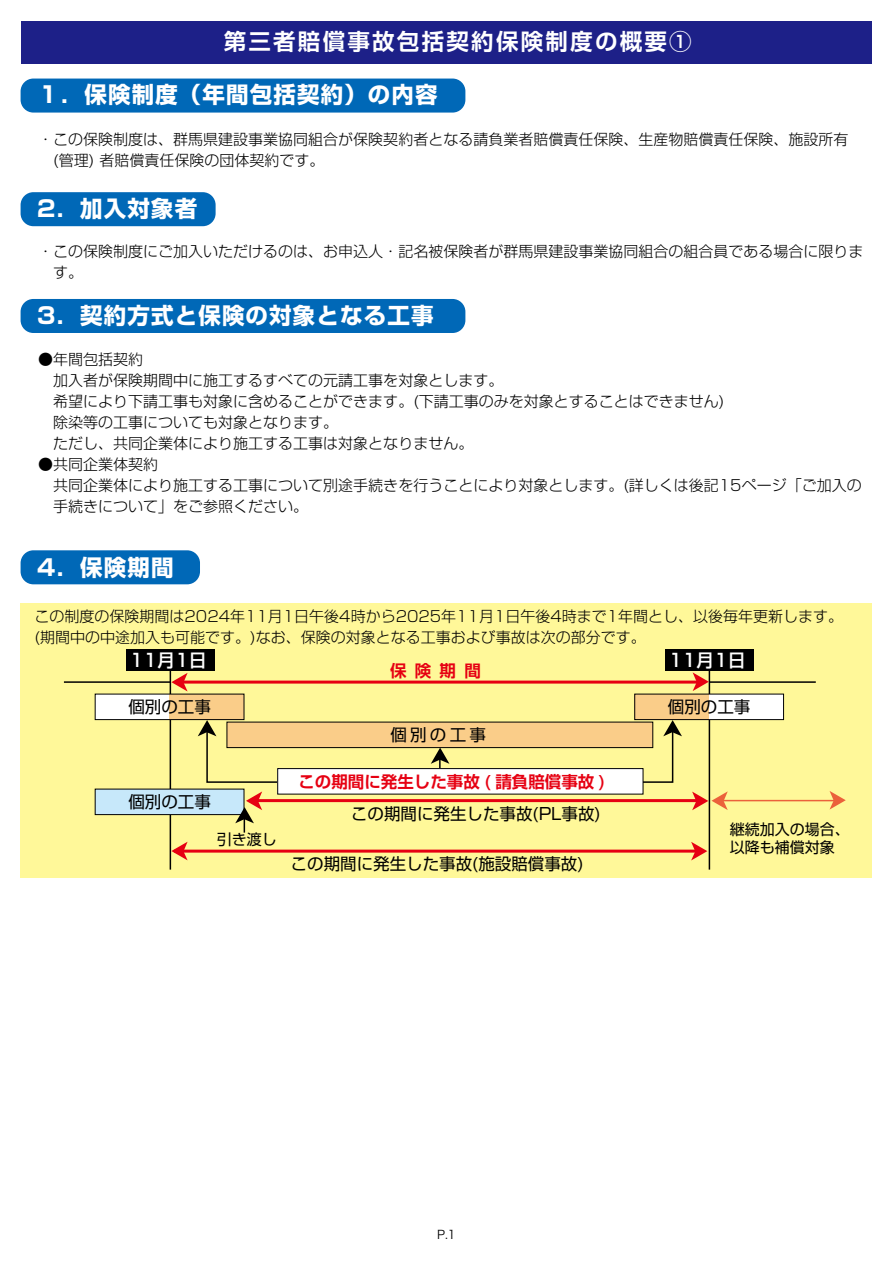
<style>
.page{position:relative;width:893px;height:1263px;background:#fff}
.page>*{position:absolute;margin:0;border:0;box-sizing:border-box;transform-origin:0 0}
.t1{font:700 22.5px "Shin Go Pro";letter-spacing:.05em;color:#fff}
.t2{font:700 22.5px "Shin Go Pro De";letter-spacing:.1em;color:#fff}
.t3{font:500 18px "Shin Go Pro";color:#fff}
.t4{font:16.5px "Shin Go Pro";color:#000}
.t5{font:700 16.5px "Shin Go Pro De";color:#e60012}
.t6{font:300 15px/21px "Shin Go Pro";color:#000}
.t7{font:15px/18px "Shin Go Pro";color:#000}
.t8{font:12px "Hira Kaku Pro W3";color:#000}
</style>
<div class="page">
<div style="left:21px;top:79px;width:444px;height:34px;background:#0068b7;border-radius:13px"></div>
<div style="left:21px;top:192px;width:195px;height:34px;background:#0068b7;border-radius:13px"></div>
<div style="left:21px;top:299px;width:444px;height:34px;background:#0068b7;border-radius:13px"></div>
<div style="left:21px;top:550px;width:179px;height:34px;background:#0068b7;border-radius:13px"></div>
<div style="left:21px;top:604px;width:851px;height:274px;background:#fff899"></div>
<div style="left:21px;top:21px;width:851px;height:43px;background:#1d2088"></div>
<hr style="left:170px;top:663px;width:1px;height:207px;background:#000">
<hr style="left:709px;top:663px;width:1px;height:207px;background:#000">
<hr style="left:179px;top:681px;width:521px;height:3px;background:#e60012">
<hr style="left:709px;top:681px;width:107px;height:2px;background:#000">
<hr style="left:719px;top:800px;width:124px;height:1px;background:#eb613b">
<hr style="left:64px;top:681px;width:106px;height:2px;background:#000">
<svg style="left:171px;top:673px;width:17px;height:18px"></svg>
<svg style="left:693px;top:672px;width:16px;height:19px"></svg>
<hr style="left:252px;top:799px;width:448px;height:3px;background:#e60012">
<svg style="left:829px;top:791px;width:17px;height:18px"></svg>
<svg style="left:692px;top:791px;width:36px;height:19px"></svg>
<svg style="left:171px;top:842px;width:17px;height:18px"></svg>
<hr style="left:174px;top:850px;width:526px;height:3px;background:#e60012">
<svg style="left:691px;top:842px;width:16px;height:18px"></svg>
<div style="left:95px;top:694px;width:149px;height:26px;background:#fff"></div>
<div style="left:170px;top:694px;width:74px;height:26px;background:#facd89"></div>
<div style="left:95px;top:694px;width:149px;height:26px;border:1px solid #000"></div>
<div style="left:95px;top:789px;width:149px;height:26px;background:#c7e8fa"></div>
<div style="left:95px;top:789px;width:149px;height:26px;border:1px solid #000"></div>
<div style="left:635px;top:694px;width:148px;height:26px;background:#fff"></div>
<div style="left:635px;top:694px;width:74px;height:26px;background:#facd89"></div>
<div style="left:634px;top:694px;width:150px;height:26px;border:1px solid #000"></div>
<div style="left:126px;top:649px;width:88px;height:22px;background:#000"></div>
<div style="left:665px;top:649px;width:88px;height:22px;background:#000"></div>
<svg style="left:198px;top:720px;width:484px;height:64px"></svg>
<hr style="left:439px;top:750px;width:2px;height:23px;background:#000">
<svg style="left:235px;top:791px;width:27px;height:42px"></svg>
<div style="left:278px;top:768px;width:365px;height:26px;background:#fff"></div>
<div style="left:277px;top:768px;width:366px;height:26px;border:1px solid #000"></div>
<h1 class="t2" style="left:224px;top:23px;width:470px">第三者賠償事故包括契約保険制度の概要①</h1>
<h1 class="t1" style="left:37px;top:77px;width:402px">１．保険制度（年間包括契約）の内容</h1>
<p class="t6" style="left:38px;top:127px;width:831px">・この保険制度は、群馬県建設事業協同組合が保険契約者となる請負業者賠償責任保険、生産物賠償責任保険、施設所有 　　(管理) 者賠償責任保険の団体契約です。</p>
<h1 class="t1" style="left:37px;top:191px;width:162px">2．加入対象者</h1>
<p class="t6" style="left:38px;top:239px;width:826px">・この保険制度にご加入いただけるのは、お申込人・記名被保険者が群馬県建設事業協同組合の組合員である場合に限りま　す。</p>
<h1 class="t1" style="left:37px;top:297px;width:398px">3．契約方式と保険の対象となる工事</h1>
<p class="t6" style="left:38px;top:347px;width:688px">●年間包括契約<br>　加入者が保険期間中に施工するすべての元請工事を対象とします。<br>　希望により下請工事も対象に含めることができます。(下請工事のみを対象とすることはできません)　除染等の工事についても対象となります。<br>　ただし、共同企業体により施工する工事は対象となりません。</p>
<p class="t6" style="left:38px;top:452px;width:825px">●共同企業体契約<br>　共同企業体により施工する工事について別途手続きを行うことにより対象とします。(詳しくは後記15ページ「ご加入の　手続きについて」をご参照ください。</p>
<h1 class="t1" style="left:37px;top:550px;width:138px">4．保険期間</h1>
<p class="t6" style="left:35px;top:604px;width:810px">この制度の保険期間は2024年11月1日午後4時から2025年11月1日午後4時まで1年間とし、以後毎年更新します。(期間中の中途加入も可能です。)なお、保険の対象となる工事および事故は次の部分です。</p>
<p class="t3" style="left:130px;top:645px;width:78px">11月1日</p>
<p class="t3" style="left:669px;top:645px;width:78px">11月1日</p>
<p class="t5" style="left:390px;top:657px;width:92px">保険期間</p>
<p class="t4" style="left:128px;top:693px;width:84px">個別の工事</p>
<p class="t4" style="left:128px;top:788px;width:84px">個別の工事</p>
<p class="t7" style="left:217px;top:829px;width:61px">引き渡し</p>
<p class="t4" style="left:390px;top:721px;width:97px">個別の工事</p>
<p class="t5" style="left:298px;top:768px;width:309px">この期間に発生した事故 ( 請負賠償事故 )</p>
<p class="t4" style="left:351px;top:800px;width:251px">この期間に発生した事故(PL事故)</p>
<p class="t4" style="left:291px;top:850px;width:294px">この期間に発生した事故(施設賠償事故)</p>
<p class="t4" style="left:668px;top:693px;width:84px">個別の工事</p>
<p class="t7" style="left:730px;top:818px;width:121px">継続加入の場合、以降も補償対象</p>
<p class="t8" style="left:437px;top:1224px;width:20px">P.1</p>
</div>
